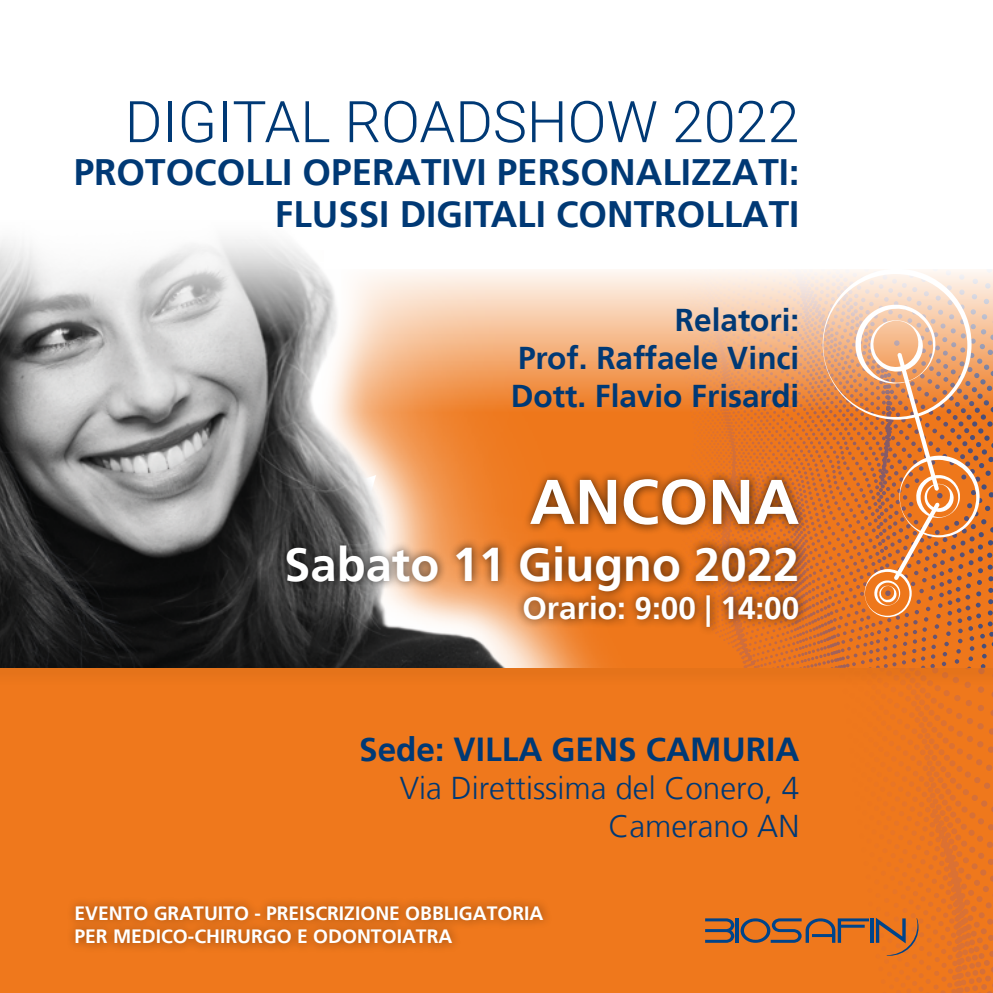
<style>
.page{position:relative;width:993px;height:993px;background:#fff}
.page>*{position:absolute;margin:0;border:0;box-sizing:border-box;transform-origin:0 0}
.t1{font:700 63px "Frutiger LT";color:#fff}
.t2{font:300 57.4px "Roboto";color:#003975}
.t3{font:700 47.25px "Frutiger LT";color:#fff}
.t4{font:700 36.75px/42.5px "Frutiger LT";color:#003975;text-align:right}
.t5{font:700 33.25px "Frutiger LT";color:#003975}
.t6{font:700 31.5px/37.8px "Frutiger LT";color:#003975;text-align:justify}
.t7{font:300 31.5px/37.8px "Frutiger LT";color:#003975;text-align:right}
.t8{font:700 31.5px "Frutiger LT";color:#fff}
.t9{font:700 19.25px/23.1px "Frutiger LT";color:#fff}
</style>
<div class="page">
<div style="left:0;top:667px;width:992px;height:325px;background:#ef781c"></div>
<div style="left:0;top:262px;width:992px;height:150px;background:linear-gradient(to bottom,#fff,#ee791f)"></div>
<img style="left:0;top:269px;width:643px;height:398px">
<svg style="left:0;top:239px;width:340px;height:98px"></svg>
<div style="left:324px;top:203px;width:668px;height:66px;background:#fff"></div>
<svg style="left:666px;top:269px;width:327px;height:724px"></svg>
<div style="left:66px;top:896px;width:486px;height:57px;background:#000;opacity:.35"></div>
<div style="left:0;top:667px;width:992px;height:30px;background:#ec761b"></div>
<div style="left:278px;top:470px;width:529px;height:166px;background:#000;opacity:.69"></div>
<h2 class="t2" style="left:125px;top:81px;width:675px">DIGITAL ROADSHOW 2022</h2>
<h3 class="t4" style="left:74px;top:151px;width:727px">PROTOCOLLI OPERATIVI PERSONALIZZATI:<br>FLUSSI DIGITALI CONTROLLATI</h3>
<h3 class="t6" style="left:510px;top:301px;width:290px;text-indent:164px">Relatori:<br>Prof. Raffaele Vinci Dott. Flavio Frisardi</h3>
<h1 class="t1" style="left:529px;top:465px;width:271px">ANCONA</h1>
<h3 class="t3" style="left:284px;top:536px;width:516px">Sabato 11 Giugno 2022</h3>
<h3 class="t8" style="left:522px;top:589px;width:278px">Orario: 9:00 | 14:00</h3>
<h3 class="t5" style="left:359px;top:729px;width:441px">Sede: VILLA GENS CAMURIA</h3>
<h3 class="t7" style="left:400px;top:769px;width:401px">Via Direttissima del Conero, 4<br>Camerano AN</h3>
<p class="t9" style="left:74px;top:901px;width:470px">EVENTO GRATUITO - PREISCRIZIONE OBBLIGATORIA<br>PER MEDICO-CHIRURGO E ODONTOIATRA</p>
</div>
